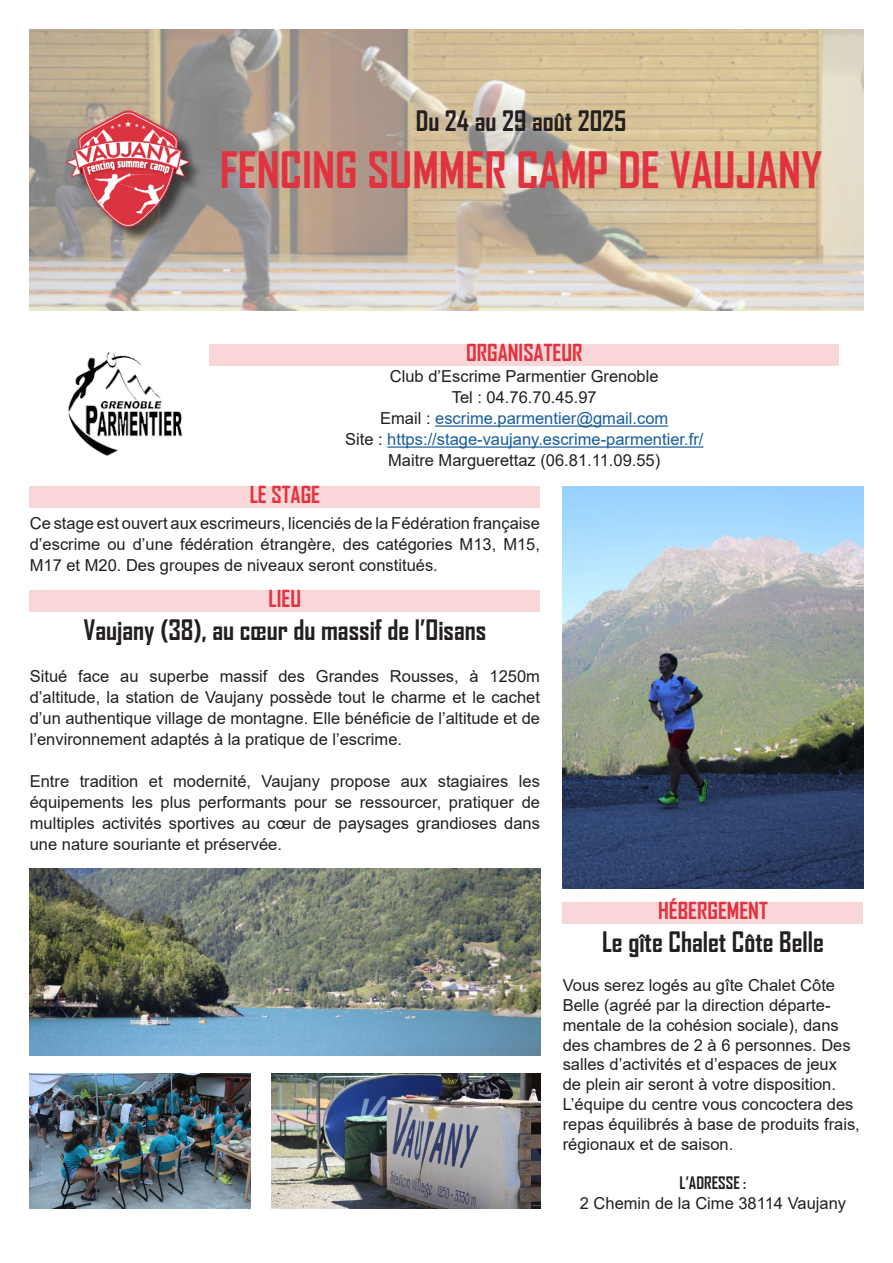
<style>
.page{position:relative;width:893px;height:1263px;background:#fff}
.page>*{position:absolute;margin:0;border:0;box-sizing:border-box;transform-origin:0 0}
.Titre_1{font:700 48px "Agency FB";color:#e1323f}
.Paragraphe{font:700 27px "Agency FB";color:#231f20}
.Titre_1-2{font:700 27px "Agency FB";color:#231f20}
.Titre_2{font:700 22.5px "Agency FB";color:#e1323f}
.Paragraphe-2{font:16.5px/19.8px "Arial";color:#231f20;text-align:justify}
.Paragraphe-3{font:16.5px "Arial";color:#175d9e}
.s1{color:#231f20}
.s2{font-family:"Agency FB";font-weight:700}
</style>
<div class="page">
<img style="left:30px;top:30px;width:833px;height:280px">
<div style="left:68px;top:111px;width:138px;height:133px;background:#231f20;opacity:.75"></div>
<img style="left:66px;top:110px;width:124px;height:121px">
<div style="left:210px;top:344px;width:629px;height:21px;background:#f9d6d8"></div>
<hr style="left:435px;top:425px;width:233px;height:2px;background:#175d9e">
<hr style="left:387px;top:446px;width:316px;height:2px;background:#175d9e">
<div style="left:563px;top:902px;width:300px;height:21px;background:#f9d6d8"></div>
<div style="left:30px;top:590px;width:510px;height:21px;background:#f9d6d8"></div>
<img style="left:68px;top:352px;width:115px;height:104px">
<img style="left:563px;top:486px;width:300px;height:403px">
<img style="left:30px;top:869px;width:510px;height:186px">
<img style="left:30px;top:1073px;width:220px;height:136px">
<img style="left:271px;top:1073px;width:269px;height:136px">
<div style="left:30px;top:486px;width:510px;height:21px;background:#f9d6d8"></div>
<p class="Titre_1-2" style="left:416px;top:104px;width:212px">Du 24 au 29 août 2025</p>
<p class="Titre_1" style="left:220px;top:140px;width:604px">FENCING SUMMER CAMP DE VAUJANY</p>
<p class="Titre_2" style="left:466px;top:339px;width:118px">ORGANISATEUR</p>
<p class="Paragraphe-2" style="left:390px;top:366px;width:270px">Club d’Escrime Parmentier Grenoble</p>
<p class="Paragraphe-2" style="left:452px;top:387px;width:146px">Tel : 04.76.70.45.97</p>
<p class="Paragraphe-3" style="left:380px;top:407px;width:290px"><span class="s1">Email :</span> escrime.parmentier@gmail.com</p>
<p class="Paragraphe-3" style="left:345px;top:428px;width:360px"><span class="s1">Site :</span> https://stage-vaujany.escrime-parmentier.fr/</p>
<p class="Paragraphe-2" style="left:388px;top:450px;width:274px">Maitre Marguerettaz (06.81.11.09.55)</p>
<p class="Titre_2" style="left:250px;top:481px;width:72px">LE STAGE</p>
<p class="Paragraphe-2" style="left:30px;top:512px;width:512px;line-height:21px">Ce stage est ouvert aux escrimeurs, licenciés de la Fédération française d’escrime ou d’une fédération étrangère, des catégories M13, M15, M17 et M20. Des groupes de niveaux seront constitués.</p>
<p class="Titre_2" style="left:269px;top:585px;width:34px">LIEU</p>
<p class="Paragraphe" style="left:83px;top:613px;width:404px">Vaujany (38), au cœur du massif de l’Oisans</p>
<p class="Paragraphe-2" style="left:30px;top:665px;width:512px;line-height:21px">Situé face au superbe massif des Grandes Rousses, à 1250m d’altitude, la station de Vaujany possède tout le charme et le cachet d’un authentique village de montagne. Elle bénéficie de l’altitude et de l’environnement adaptés à la pratique de l’escrime.</p>
<p class="Paragraphe-2" style="left:30px;top:770px;width:512px;line-height:21px">Entre tradition et modernité, Vaujany propose aux stagiaires les équipements les plus performants pour se ressourcer, pratiquer de multiples activités sportives au cœur de paysages grandioses dans une nature souriante et préservée.</p>
<p class="Titre_2" style="left:658px;top:897px;width:111px">HÉBERGEMENT</p>
<p class="Paragraphe" style="left:602px;top:925px;width:223px">Le gîte Chalet Côte Belle</p>
<p class="Paragraphe-2" style="left:563px;top:975px;width:299px;text-align:left">Vous serez logés au gîte Chalet Côte Belle (agréé par la direction départe&shy;mentale de la cohésion sociale), dans des chambres de 2 à 6 personnes. Des salles d’activités et d’espaces de jeux<br>de plein air seront à votre disposition.<br>L’équipe du centre vous concoctera des repas équilibrés à base de produits frais, régionaux et de saison.</p>
<p class="Paragraphe-2" style="left:580px;top:1173px;width:268px;text-align:center"><span class="s2">L’ADRESSE :<br></span>2 Chemin de la Cime 38114 Vaujany</p>
</div>
